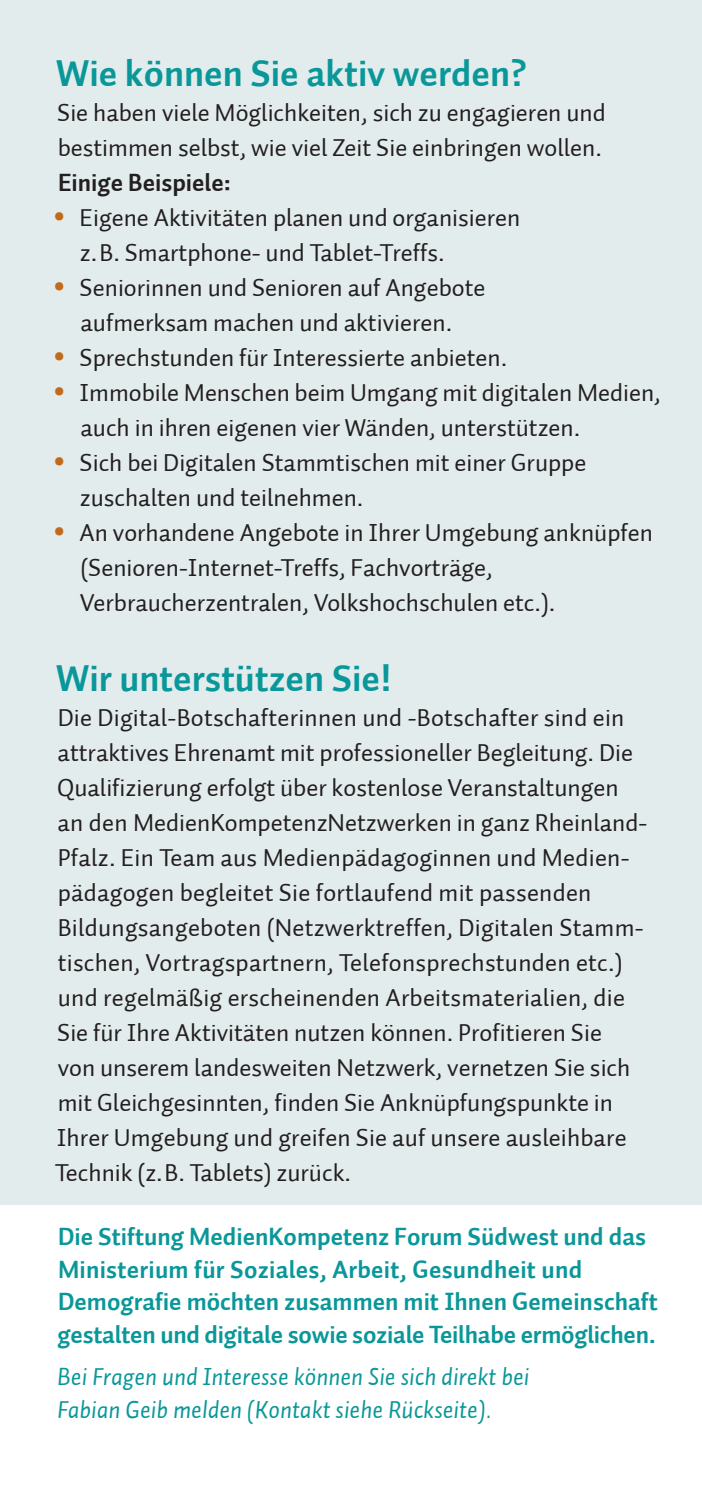
<style>
.page{position:relative;width:702px;height:1489px;background:#fff}
.page>*{position:absolute;margin:0;border:0;box-sizing:border-box;transform-origin:0 0}
.t1{font:700 37.5px "Auto 2";color:#0a9799}
.t2{font:700 37.5px "Auto 1";color:#0a9799}
.t3{font:25px/35px "Auto 1";color:#231f20}
.t4{font:25px/32.5px "Auto 1 Bold LF";color:#0a9799}
.t5{font:italic 25px/32.5px "Auto 1";color:#0a9799}
.t6{font:700 25px "Auto 1";color:#231f20}
.s1{font-family:"Myriad Pro";font-weight:700;font-size:45px;color:#c26a1a}
</style>
<div class="page">
<div style="left:0;top:0;width:702px;height:1488px;background:#e3eced"></div>
<div style="left:0;top:1205px;width:702px;height:283px;background:#fff"></div>
<h1 class="t1" style="left:56px;top:57px;width:471px">Wie können Sie aktiv werden?</h1>
<p class="t3" style="left:57px;top:96px;width:550px">Sie haben viele Möglichkeiten, sich zu engagieren und bestimmen selbst, wie viel Zeit Sie einbringen wollen.</p>
<p class="t6" style="left:58px;top:171px;width:175px">Einige Beispiele:</p>
<p class="t3" style="left:53px;top:201px;width:468px"><span class="s1">∙</span> Eigene Aktivitäten planen und organisieren</p>
<p class="t3" style="left:80px;top:236px;width:366px">z. B. Smartphone- und Tablet-Treffs.</p>
<p class="t3" style="left:53px;top:271px;width:433px"><span class="s1">∙</span> Seniorinnen und Senioren auf Angebote</p>
<p class="t3" style="left:80px;top:306px;width:373px">aufmerksam machen und aktivieren.</p>
<p class="t3" style="left:53px;top:341px;width:455px"><span class="s1">∙</span> Sprechstunden für Interessierte anbieten.</p>
<p class="t3" style="left:53px;top:376px;width:609px"><span class="s1">∙</span> Immobile Menschen beim Umgang mit digitalen Medien,</p>
<p class="t3" style="left:80px;top:411px;width:501px">auch in ihren eigenen vier Wänden, unterstützen.</p>
<p class="t3" style="left:53px;top:446px;width:534px"><span class="s1">∙</span> Sich bei Digitalen Stammtischen mit einer Gruppe</p>
<p class="t3" style="left:80px;top:481px;width:285px">zuschalten und teilnehmen.</p>
<p class="t3" style="left:53px;top:516px;width:601px"><span class="s1">∙</span> An vorhandene Angebote in Ihrer Umgebung anknüpfen</p>
<p class="t3" style="left:80px;top:551px;width:414px">(Senioren-Internet-Treffs, Fachvorträge,</p>
<p class="t3" style="left:80px;top:586px;width:477px">Verbraucherzentralen, Volkshochschulen etc.).</p>
<h1 class="t2" style="left:56px;top:662px;width:337px">Wir unterstützen Sie!</h1>
<p class="t3" style="left:55px;top:701px;width:593px">Die Digital-Botschafterinnen und -Botschafter sind ein attraktives Ehrenamt mit professioneller Begleitung. Die Qualifizierung erfolgt über kostenlose Veranstaltungen an den MedienKompetenzNetzwerken in ganz Rheinland-Pfalz. Ein Team aus Medienpädagoginnen und Medien&shy;pädagogen beglei tet Sie fortlaufend mit passenden Bildungsange boten (Netzwerktreffen, Digitalen Stamm&shy;tischen, Vortragspartnern, Telefonsprechstunden etc.) und regelmäßig erscheinenden Arbeitsmaterialien, die Sie für Ihre Aktivitäten nutzen können. Profitieren Sie<br>von unserem landesweiten Netzwerk, vernetzen Sie sich mit Gleichgesinnten, finden Sie Anknüpfungspunkte in Ihrer Umgebung und greifen Sie auf unsere ausleihbare Technik (z. B. Tablets) zurück.</p>
<p class="t4" style="left:58px;top:1221px;width:601px">Die Stiftung MedienKompetenz Forum Südwest und das Ministerium für Soziales, Arbeit, Gesundheit und Demografie möchten zusammen mit Ihnen Gemeinschaft gestal ten und digitale sowie soziale Teilhabe ermöglichen.</p>
<p class="t5" style="left:57px;top:1361px;width:474px">Bei Fragen und Interesse können Sie sich direkt bei<br>Fabian Geib melden (Kontakt siehe Rückseite).</p>
</div>
